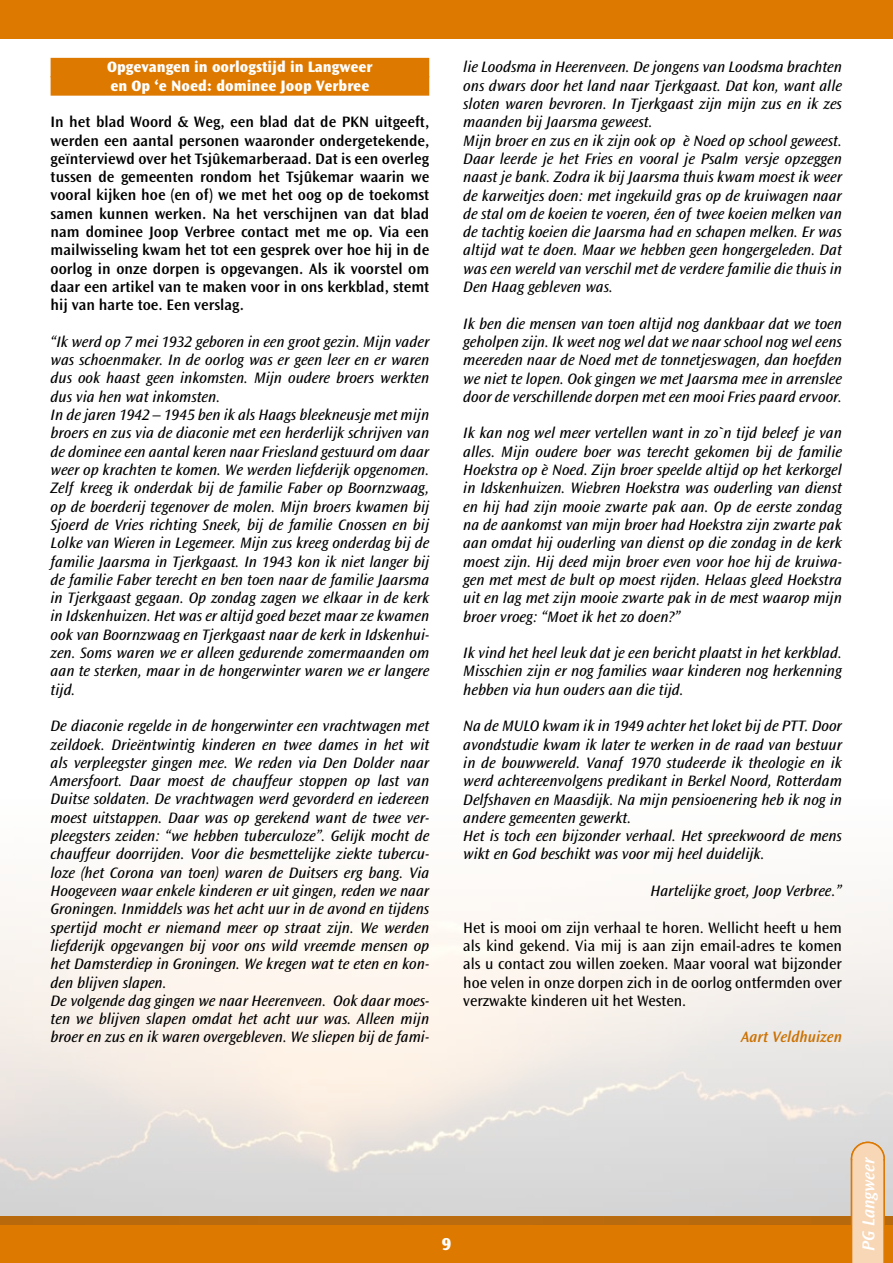
<style>
.page{position:relative;width:893px;height:1263px;background:#fff}
.page>*{position:absolute;margin:0;border:0;box-sizing:border-box;transform-origin:0 0}
.t1{font:italic 600 18px "Ocean Sans Std";color:#fff}
.t2{font:800 18px "Ocean Sans Std";color:#fff}
.t3{font:italic 15.75px/18.3px "Ocean Sans Std";color:#000}
.t4{font:600 15.75px/18.3px "Ocean Sans Std";color:#000;text-align:justify}
.t5{font:15.75px/18.3px "Ocean Sans Std";color:#000;text-align:justify}
.t6{font:800 15.75px/18.3px "Ocean Sans Std";color:#fff}
.t7{font:italic 600 15.75px "Ocean Sans Std";color:#cc7203}
</style>
<div class="page">
<div style="left:0;top:1217px;width:893px;height:46px;background:#de7900"></div>
<div style="left:0;top:0;width:893px;height:38px;background:#de7900"></div>
<img style="left:0;top:896px;width:893px;height:329px">
<div style="left:51px;top:58px;width:378px;height:19px;background:#de7900"></div>
<div style="left:51px;top:76px;width:378px;height:20px;background:#de7900"></div>
<svg style="left:850px;top:1141px;width:36px;height:122px;background:#f2cca4"></svg>
<p class="t6" style="left:107px;top:58px;width:267px">Opgevangen in oorlogstijd in Langweer en Op ‘e Noed: dominee Joop Verbree</p>
<p class="t4" style="left:51px;top:113px;width:380px">In het blad Woord &amp; Weg, een blad dat de PKN uitgeeft, werden een aantal personen waaronder ondergetekende, geïnterviewd over het Tsjûkemarberaad. Dat is een overleg tussen de gemeenten rondom het Tsjûkemar waarin we vooral kijken hoe (en of) we met het oog op de toekomst samen kunnen werken. Na het verschijnen van dat blad nam dominee Joop Verbree contact met me op. Via een mailwisseling kwam het tot een gesprek over hoe hij in de oorlog in onze dorpen is opgevangen. Als ik voorstel om daar een artikel van te maken voor in ons kerkblad, stemt hij van harte toe. Een verslag.</p>
<p class="t3" style="left:51px;top:333px;width:380px">“Ik werd op 7 mei 1932 geboren in een groot gezin. Mijn vader was schoenmaker. In de oorlog was er geen leer en er waren dus ook haast geen inkomsten. Mijn oudere broers werkten dus via hen wat inkomsten.<br>In de jaren 1942 – 1945 ben ik als Haags bleekneusje met mijn broers en zus via de diaconie met een herderlijk schrijven van de dominee een aantal keren naar Friesland gestuurd om daar weer op krachten te komen. We werden liefderijk opgenomen.<br>Zelf kreeg ik onderdak bij de familie Faber op Boornzwaag, op de boerderij tegenover de molen. Mijn broers kwamen bij Sjoerd de Vries richting Sneek, bij de familie Cnossen en bij Lolke van Wieren in Legemeer. Mijn zus kreeg onderdag bij de familie Jaarsma in Tjerkgaast. In 1943 kon ik niet langer bij de familie Faber terecht en ben toen naar de familie Jaarsma in Tjerkgaast gegaan. Op zondag zagen we elkaar in de kerk in Idskenhuizen. Het was er altijd goed bezet maar ze kwamen ook van Boornzwaag en Tjerkgaast naar de kerk in Idskenhui&shy;zen. Soms waren we er alleen gedurende zomermaanden om aan te sterken, maar in de hongerwinter waren we er langere tijd.</p>
<p class="t3" style="left:51px;top:717px;width:380px">De diaconie regelde in de hongerwinter een vrachtwagen met zeildoek. Drieëntwintig kinderen en twee dames in het wit als verpleegster gingen mee. We reden via Den Dolder naar Amersfoort. Daar moest de chauffeur stoppen op last van Duitse soldaten. De vrachtwagen werd gevorderd en iedereen moest uitstappen. Daar was op gerekend want de twee ver&shy;pleegsters zeiden: “we hebben tuberculoze”. Gelijk mocht de chauffeur doorrijden. Voor die besmettelijke ziekte tubercu&shy;loze (het Corona van toen) waren de Duitsers erg bang. Via Hoogeveen waar enkele kinderen er uit gingen, reden we naar Groningen. Inmiddels was het acht uur in de avond en tijdens spertijd mocht er niemand meer op straat zijn. We werden liefderijk opgevangen bij voor ons wild vreemde mensen op het Damsterdiep in Groningen. We kregen wat te eten en kon&shy;den blijven slapen.<br>De volgende dag gingen we naar Heerenveen. Ook daar moes&shy;ten we blijven slapen omdat het acht uur was. Alleen mijn broer en zus en ik waren overgebleven. We sliepen bij de fami-</p>
<p class="t3" style="left:463px;top:58px;width:380px">lie Loodsma in Heerenveen. De jongens van Loodsma brachten ons dwars door het land naar Tjerkgaast. Dat kon, want alle sloten waren bevroren. In Tjerkgaast zijn mijn zus en ik zes maanden bij Jaarsma geweest.<br>Mijn broer en zus en ik zijn ook op è Noed op school geweest.<br>Daar leerde je het Fries en vooral je Psalm versje opzeggen naast je bank. Zodra ik bij Jaarsma thuis kwam moest ik weer de karweitjes doen: met ingekuild gras op de kruiwagen naar de stal om de koeien te voeren, éen of twee koeien melken van de tachtig koeien die Jaarsma had en schapen melken. Er was altijd wat te doen. Maar we hebben geen hongergeleden. Dat was een wereld van verschil met de verdere familie die thuis in Den Haag gebleven was.</p>
<p class="t3" style="left:463px;top:315px;width:380px;text-align:justify">Ik ben die mensen van toen altijd nog dankbaar dat we toen geholpen zijn. Ik weet nog wel dat we naar school nog wel eens meereden naar de Noed met de tonnetjeswagen, dan hoefden we niet te lopen. Ook gingen we met Jaarsma mee in arrenslee door de verschillende dorpen met een mooi Fries paard ervoor.</p>
<p class="t3" style="left:463px;top:424px;width:380px;text-align:justify">Ik kan nog wel meer vertellen want in zo`n tijd beleef je van alles. Mijn oudere boer was terecht gekomen bij de familie Hoekstra op è Noed. Zijn broer speelde altijd op het kerkorgel in Idskenhuizen. Wiebren Hoekstra was ouderling van dienst en hij had zijn mooie zwarte pak aan. Op de eerste zondag na de aankomst van mijn broer had Hoekstra zijn zwarte pak aan omdat hij ouderling van dienst op die zondag in de kerk moest zijn. Hij deed mijn broer even voor hoe hij de kruiwa&shy;gen met mest de bult op moest rijden. Helaas gleed Hoekstra uit en lag met zijn mooie zwarte pak in de mest waarop mijn broer vroeg: “Moet ik het zo doen?”</p>
<p class="t3" style="left:463px;top:644px;width:380px;text-align:justify">Ik vind het heel leuk dat je een bericht plaatst in het kerkblad.<br>Misschien zijn er nog families waar kinderen nog herkenning hebben via hun ouders aan die tijd.</p>
<p class="t3" style="left:463px;top:717px;width:380px">Na de MULO kwam ik in 1949 achter het loket bij de PTT. Door avondstudie kwam ik later te werken in de raad van bestuur in de bouwwereld. Vanaf 1970 studeerde ik theologie en ik werd achtereenvolgens predikant in Berkel Noord, Rotterdam Delfshaven en Maasdijk. Na mijn pensioenering heb ik nog in andere gemeenten gewerkt.<br>Het is toch een bijzonder verhaal. Het spreekwoord de mens wikt en God beschikt was voor mij heel duidelijk.</p>
<p class="t3" style="left:650px;top:882px;width:193px">Hartelijke groet, Joop Verbree.”</p>
<p class="t5" style="left:463px;top:918px;width:380px">Het is mooi om zijn verhaal te horen. Wellicht heeft u hem als kind gekend. Via mij is aan zijn email-adres te komen als u contact zou willen zoeken. Maar vooral wat bijzonder hoe velen in onze dorpen zich in de oorlog ontfermden over verzwakte kinderen uit het Westen.</p>
<p class="t7" style="left:741px;top:1029px;width:102px">Aart Veldhuizen</p>
<p class="t2" style="left:442px;top:1234px;width:11px">9</p>
<p class="t1" style="left:858px;top:1250px;width:95px;rotate:-90deg">PG Langweer</p>
</div>
